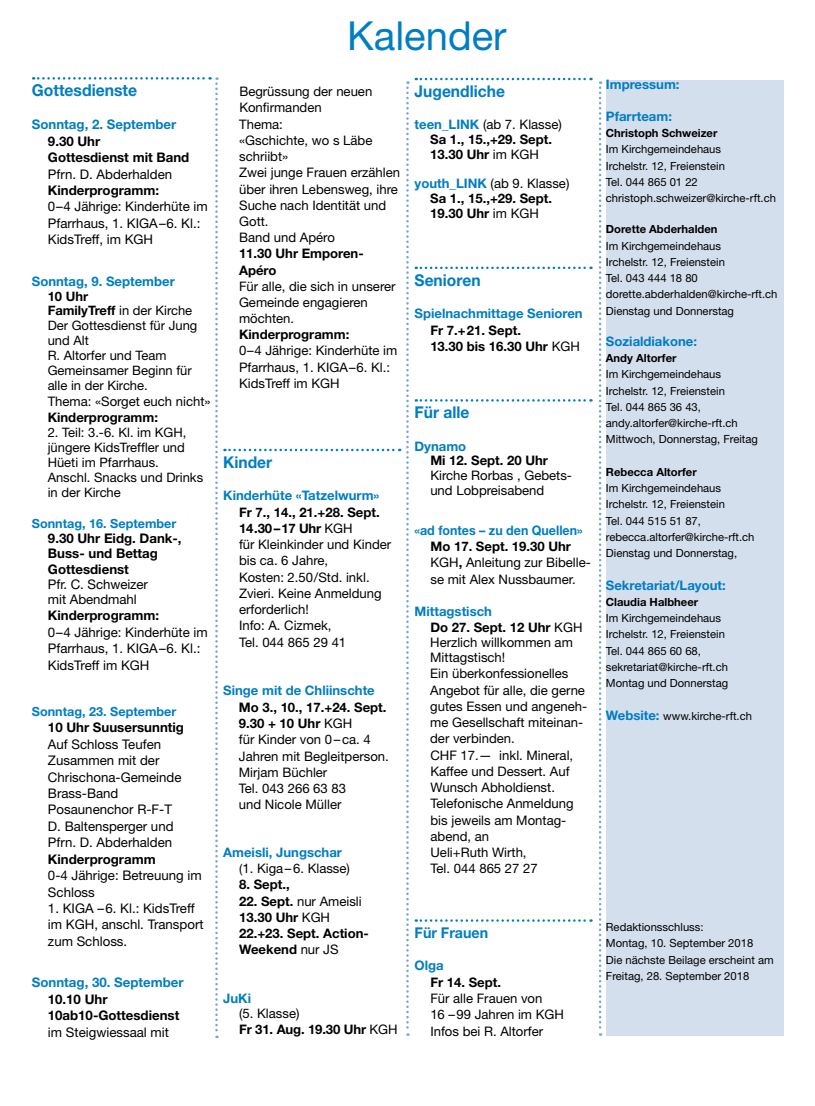
<style>
.page{position:relative;width:815px;height:1106px;background:#fff}
.page>*{position:absolute;margin:0;border:0;box-sizing:border-box;transform-origin:0 0}
.t1{font:40px "Helvetica Neue LT Pro";color:#007dc3}
.t2{font:700 16.38px "Helvetica Neue LT Pro";color:#007dc3;scale:.96 1}
.t3{font:700 16.25px "Helvetica Neue LT Pro";color:#007dc3;scale:.96 1}
.t4{font:700 14.88px "Helvetica Neue LT Pro";color:#007dc3;scale:.96 1}
.t5{font:13.25px/16.4px "Helvetica Neue LT Pro";color:#000}
.t6{font:700 13.25px/16.4px "Helvetica Neue LT Pro";color:#000}
.t7{font:700 13.25px "Helvetica Neue LT Pro";color:#007dc3}
.t8{font:13.12px/16.2px "Helvetica Neue LT Pro";color:#000}
.t9{font:700 13.12px/16.2px "Helvetica Neue LT Pro";color:#000}
.t10{font:700 13.12px/16.2px "Helvetica Neue LT Pro";color:#007dc3}
.t11{font:700 13.12px "Helvetica Neue LT Pro";color:#007dc3;scale:.95 1}
.t12{font:13px/14.9px "Helvetica Neue LT Pro";color:#000}
.t13{font:700 12.62px "Helvetica Neue LT Pro";color:#007dc3}
.t14{font:11.25px/16.2px "Helvetica Neue LT Pro";color:#000}
.t15{font:700 11.25px "Helvetica Neue LT Pro";color:#000}
.s1{font-weight:700}
.s2{color:#007dc3}
.s3{font-weight:400}
.s4{font-weight:400;font-size:12.5px;color:#000}
.s5{font-weight:400;color:#000}
.s6{font-weight:700;font-size:13.12px;color:#007dc3}
</style>
<div class="page">
<svg style="left:416px;top:78px;width:175px;height:2px"></svg>
<svg style="left:416px;top:266px;width:175px;height:3px"></svg>
<svg style="left:416px;top:399px;width:175px;height:2px"></svg>
<svg style="left:416px;top:919px;width:175px;height:2px"></svg>
<svg style="left:33px;top:77px;width:185px;height:961px"></svg>
<svg style="left:406px;top:81px;width:3px;height:954px"></svg>
<svg style="left:599px;top:81px;width:2px;height:954px"></svg>
<svg style="left:224px;top:449px;width:176px;height:2px"></svg>
<div style="left:606px;top:80px;width:178px;height:955px;background:#d4dfed"></div>
<p class="t2" style="left:32px;top:80px;width:111px">Gottesdienste</p>
<p class="t7" style="left:32px;top:116px;width:146px">Sonntag, 2. September</p>
<p class="t6" style="left:48px;top:132px;width:143px">9.30 Uhr<br>Gottesdienst mit Band</p>
<p class="t5" style="left:48px;top:165px;width:126px">Pfrn. D. Abderhalden</p>
<p class="t6" style="left:48px;top:182px;width:113px">Kinderprogramm:</p>
<p class="t5" style="left:48px;top:198px;width:161px">0–4 Jährige: Kinderhüte im<br>Pfarrhaus, 1. KIGA–6. Kl.:<br>KidsTreff, im KGH</p>
<p class="t10" style="left:32px;top:272px;width:144px">Sonntag, 9. September</p>
<p class="t12" style="left:48px;top:288px;width:151px"><span class="s1">10 Uhr<br>FamilyTreff</span> in der Kirche<br>Der Gottesdienst für Jung und Alt<br>R. Altorfer und Team<br>Gemeinsamer Beginn für alle in der Kirche.</p>
<p class="t8" style="left:48px;top:393px;width:165px">Thema: «Sorget euch nicht»</p>
<p class="t9" style="left:48px;top:409px;width:112px">Kinderprogramm:</p>
<p class="t12" style="left:48px;top:424px;width:157px">2. Teil: 3.-6. Kl. im KGH, jüngere KidsTreffler und<br>Hüeti im Pfarrhaus.<br>Anschl. Snacks und Drinks in der Kirche</p>
<p class="t13" style="left:32px;top:515px;width:146px">Sonntag, 16. September</p>
<p class="t6" style="left:48px;top:530px;width:135px;line-height:15.1px">9.30 Uhr Eidg. Dank-,<br>Buss- und Bettag<br>Gottesdienst</p>
<p class="t5" style="left:48px;top:576px;width:102px;line-height:15.1px">Pfr. C. Schweizer mit Abendmahl</p>
<p class="t6" style="left:48px;top:607px;width:113px">Kinderprogramm:</p>
<p class="t5" style="left:48px;top:623px;width:161px">0–4 Jährige: Kinderhüte im<br>Pfarrhaus, 1. KIGA–6. Kl.:<br>KidsTreff im KGH</p>
<p class="t13" style="left:32px;top:703px;width:146px">Sonntag, 23. September</p>
<p class="t6" style="left:48px;top:719px;width:138px">10 Uhr Suusersunntig</p>
<p class="t5" style="left:48px;top:735px;width:135px">Auf Schloss Teufen<br>Zusammen mit der<br>Chrischona-Gemeinde<br>Brass-Band<br>Posaunenchor R-F-T<br>D. Baltensperger und<br>Pfrn. D. Abderhalden</p>
<p class="t6" style="left:48px;top:850px;width:109px">Kinderprogramm</p>
<p class="t5" style="left:48px;top:867px;width:155px">0-4 Jährige: Betreuung im<br>Schloss</p>
<p class="t5" style="left:48px;top:899px;width:157px">1. KIGA –6. Kl.: KidsTreff im KGH, anschl. Transport zum Schloss.</p>
<p class="t7" style="left:32px;top:974px;width:153px">Sonntag, 30. September</p>
<p class="t6" style="left:48px;top:990px;width:133px">10.10 Uhr<br>10ab10-Gottesdienst</p>
<p class="t5" style="left:48px;top:1023px;width:123px">im Steigwiessaal mit</p>
<h1 class="t1" style="left:347px;top:11px;width:161px">Kalender</h1>
<p class="t8" style="left:239px;top:83px;width:162px">Begrüssung der neuen<br>Konfirmanden<br>Thema:<br>«Gschichte, wo s Läbe schriibt»<br>Zwei junge Frauen erzählen über ihren Lebensweg, ihre<br>Suche nach Identität und<br>Gott.<br>Band und Apéro</p>
<p class="t9" style="left:239px;top:245px;width:126px">11.30 Uhr Emporen-<br>Apéro</p>
<p class="t8" style="left:239px;top:277px;width:158px">Für alle, die sich in unserer<br>Gemeinde engagieren möchten.</p>
<p class="t9" style="left:239px;top:326px;width:112px">Kinderprogramm:</p>
<p class="t8" style="left:239px;top:342px;width:160px">0–4 Jährige: Kinderhüte im<br>Pfarrhaus, 1. KIGA–6. Kl.:<br>KidsTreff im KGH</p>
<p class="t3" style="left:415px;top:81px;width:96px">Jugendliche</p>
<p class="t9" style="left:415px;top:117px;width:149px;line-height:15px;text-align:center"><span class="s2">teen_LINK</span> <span class="s3">(ab 7. Klasse)<br></span>Sa 1., 15.,+29. Sept.<br>13.30 Uhr <span class="s3">im KGH</span></p>
<p class="t9" style="left:430px;top:176px;width:141px;line-height:15px;text-indent:-16px"><span class="s2">youth_LINK</span> <span class="s3">(ab 9. Klasse)<br></span>Sa 1., 15.,+29. Sept.<br>19.30 Uhr <span class="s3">im KGH</span></p>
<p class="t3" style="left:415px;top:270px;width:70px">Senioren</p>
<p class="t10" style="left:415px;top:305px;width:170px">Spielnachmittage Senioren</p>
<p class="t9" style="left:430px;top:321px;width:151px">Fr 7.+21. Sept.<br>13.30 bis 16.30 Uhr <span class="s3">KGH</span></p>
<p class="t3" style="left:223px;top:452px;width:53px">Kinder</p>
<p class="t10" style="left:223px;top:487px;width:158px">Kinderhüte «Tatzelwurm»</p>
<p class="t8" style="left:239px;top:503px;width:154px"><span class="s1">Fr 7., 14., 21.+28. Sept.<br>14.30–17 Uhr</span> KGH<br>für Kleinkinder und Kinder bis ca. 6 Jahre,<br>Kosten: 2.50/Std. inkl.<br>Zvieri. Keine Anmeldung erforderlich!<br>Info: A. Cizmek,<br>Tel. 044 865 29 41</p>
<p class="t10" style="left:223px;top:682px;width:153px">Singe mit de Chliinschte</p>
<p class="t8" style="left:239px;top:698px;width:152px"><span class="s1">Mo 3., 10., 17.+24. Sept.<br>9.30 + 10 Uhr</span> KGH<br>für Kinder von 0–ca. 4<br>Jahren mit Begleitperson.<br>Mirjam Büchler<br>Tel. 043 266 63 83<br>und Nicole Müller</p>
<p class="t10" style="left:239px;top:843px;width:112px;text-indent:-16px">Ameisli, Jungschar <span class="s4">(</span><span class="s5">1. Kiga–6. Klasse)</span></p>
<p class="t9" style="left:239px;top:876px;width:52px">8. Sept.,</p>
<p class="t9" style="left:239px;top:892px;width:131px">22. Sept. <span class="s3">nur Ameisli<br></span>13.30 Uhr <span class="s3">KGH<br></span>22.+23. Sept. Action-<br>Weekend <span class="s3">nur JS</span></p>
<p class="t10" style="left:223px;top:989px;width:29px">JuKi</p>
<p class="t9" style="left:239px;top:1004px;width:160px"><span class="s3">(5. Klasse)<br></span>Fr 31. Aug. 19.30 Uhr <span class="s3">KGH</span></p>
<p class="t3" style="left:415px;top:402px;width:59px">Für alle</p>
<p class="t10" style="left:415px;top:437px;width:53px">Dynamo</p>
<p class="t9" style="left:430px;top:452px;width:119px">Mi 12. Sept. 20 Uhr</p>
<p class="t8" style="left:430px;top:468px;width:143px;line-height:14.8px">Kirche Rorbas , Gebets&shy;und Lobpreisabend</p>
<p class="t11" style="left:415px;top:522px;width:178px">«ad fontes – zu den Quellen»</p>
<p class="t8" style="left:430px;top:538px;width:162px"><span class="s1">Mo 17. Sept. 19.30 Uhr<br></span>KGH<span class="s1">,</span> Anleitung zur Bibelle&shy;se mit Alex Nussbaumer.</p>
<p class="t9" style="left:430px;top:603px;width:153px;text-indent:-16px"><span class="s2">Mittagstisch<br></span>Do 27. Sept. 12 Uhr <span class="s3">KGH</span></p>
<p class="t8" style="left:430px;top:635px;width:144px;line-height:14.8px">Herzlich willkommen am<br>Mittagstisch!</p>
<p class="t8" style="left:430px;top:665px;width:159px">Ein überkonfessionelles<br>Angebot für alle, die gerne gutes Essen und angeneh&shy;me Gesellschaft miteinan&shy;der verbinden.<br>CHF 17.— inkl. Mineral,<br>Kaffee und Dessert. Auf<br>Wunsch Abholdienst.<br>Telefonische Anmeldung bis jeweils am Montag&shy;abend, an<br>Ueli+Ruth Wirth,<br>Tel. 044 865 27 27</p>
<p class="t4" style="left:415px;top:923px;width:78px">Für Frauen</p>
<p class="t10" style="left:415px;top:957px;width:31px">Olga</p>
<p class="t9" style="left:430px;top:973px;width:72px">Fr 14. Sept.</p>
<p class="t8" style="left:430px;top:989px;width:135px">Für alle Frauen von<br>16 –99 Jahren im KGH<br>Infos bei R. Altorfer</p>
<p class="t10" style="left:606px;top:76px;width:75px">Impressum:</p>
<p class="t10" style="left:606px;top:108px;width:68px">Pfarrteam:</p>
<p class="t15" style="left:606px;top:126px;width:113px">Christoph Schweizer</p>
<p class="t14" style="left:606px;top:141px;width:172px">Im Kirchgemeindehaus<br>Irchelstr. 12, Freienstein<br>Tel. 044 865 01 22 christoph.schweizer@kirche-rft.ch</p>
<p class="t15" style="left:606px;top:222px;width:113px">Dorette Abderhalden</p>
<p class="t14" style="left:606px;top:237px;width:173px">Im Kirchgemeindehaus<br>Irchelstr. 12, Freienstein<br>Tel. 043 444 18 80 dorette.abderhalden@kirche-rft.ch<br>Dienstag und Donnerstag</p>
<p class="t10" style="left:606px;top:333px;width:93px">Sozialdiakone:</p>
<p class="t15" style="left:606px;top:351px;width:72px">Andy Altorfer</p>
<p class="t14" style="left:606px;top:366px;width:154px">Im Kirchgemeindehaus<br>Irchelstr. 12, Freienstein<br>Tel. 044 865 36 43, andy.altorfer@kirche-rft.ch<br>Mittwoch, Donnerstag, Freitag</p>
<p class="t15" style="left:606px;top:465px;width:92px">Rebecca Altorfer</p>
<p class="t14" style="left:606px;top:480px;width:150px">Im Kirchgemeindehaus<br>Irchelstr. 12, Freienstein<br>Tel. 044 515 51 87, rebecca.altorfer@kirche-rft.ch<br>Dienstag und Donnerstag,</p>
<p class="t10" style="left:606px;top:576px;width:121px">Sekretariat/Layout:</p>
<p class="t15" style="left:606px;top:595px;width:94px">Claudia Halbheer</p>
<p class="t14" style="left:606px;top:610px;width:124px">Im Kirchgemeindehaus<br>Irchelstr. 12, Freienstein<br>Tel. 044 865 60 68, sekretariat@kirche-rft.ch<br>Montag und Donnerstag</p>
<p class="t14" style="left:606px;top:707px;width:148px"><span class="s6">Website:</span> www.kirche-rft.ch</p>
<p class="t14" style="left:606px;top:918px;width:169px">Redaktionsschluss:<br>Montag, 10. September 2018<br>Die nächste Beilage erscheint am<br>Freitag, 28. September 2018</p>
</div>
